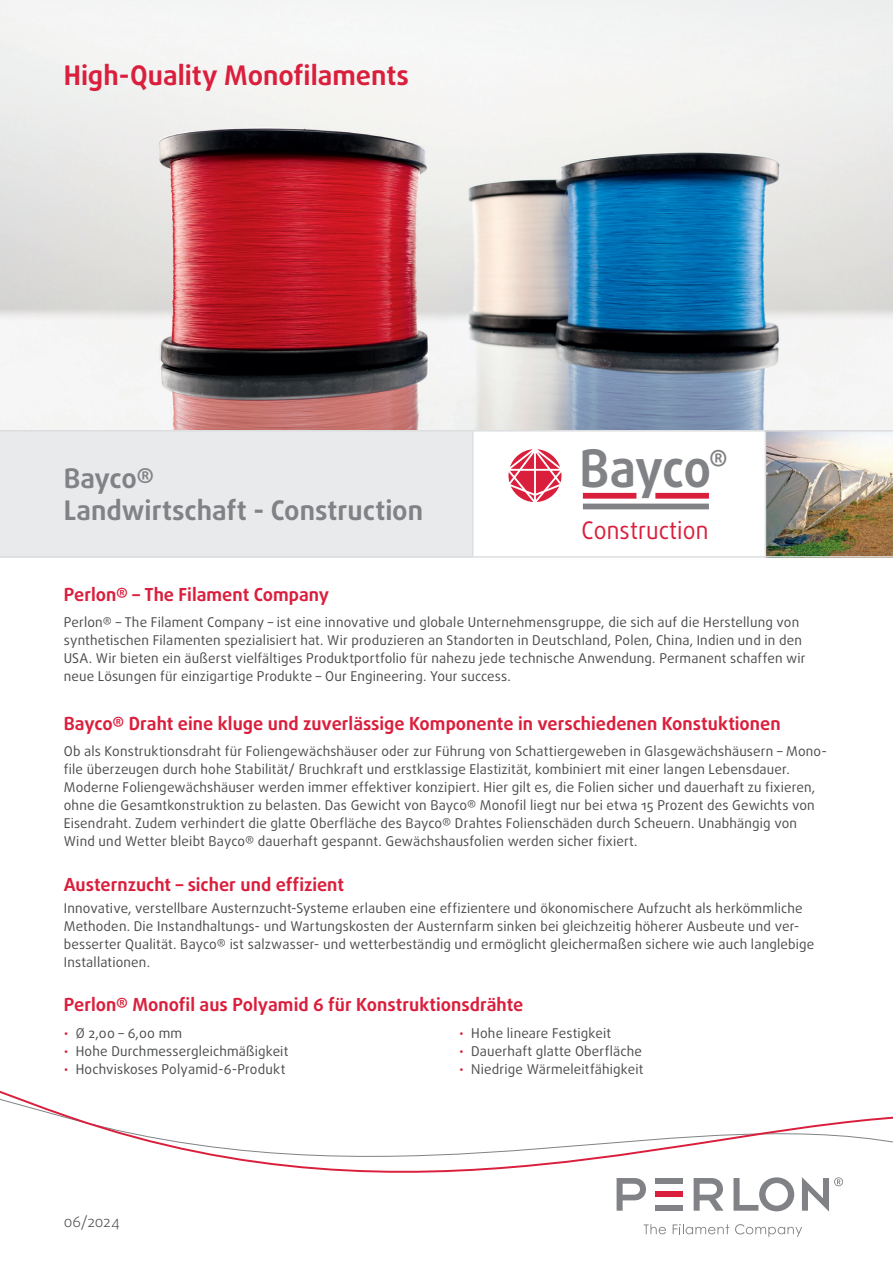
<style>
.page{position:relative;width:893px;height:1263px;background:#fff}
.page>*{position:absolute;margin:0;border:0;box-sizing:border-box;transform-origin:0 0}
.t1{font:700 51.75px "Daxline Pro";letter-spacing:-.02em;color:#808285;scale:.94 1}
.t2{font:700 27px/32.4px "Daxline Pro";color:#808285}
.t3{font:700 27px "Daxline Pro";color:#da1f3d}
.t4{font:24.3px "Daxline Pro";letter-spacing:.005em;color:#da1f3d;scale:.94 1}
.t5{font:700 18px "Daxline Pro";color:#da1f3d}
.t6{font:300 15px "Daxline Pro";letter-spacing:.005em;color:#4b4c4d}
.t7{font:13.5px/18px "Daxline Pro";letter-spacing:.01em;color:#4b4c4d}
.s1{color:#da1f3d}
</style>
<div class="page">
<svg style="left:0;top:1090px;width:893px;height:145px"></svg>
<svg style="left:644px;top:1224px;width:22px;height:10px"></svg>
<svg style="left:673px;top:1224px;width:56px;height:10px"></svg>
<svg style="left:735px;top:1224px;width:67px;height:13px"></svg>
<svg style="left:617px;top:1178px;width:29px;height:33px"></svg>
<svg style="left:694px;top:1178px;width:29px;height:33px"></svg>
<svg style="left:733px;top:1177px;width:61px;height:34px"></svg>
<svg style="left:802px;top:1177px;width:41px;height:34px"></svg>
<div style="left:655px;top:1178px;width:27px;height:6px;background:#808285"></div>
<div style="left:655px;top:1205px;width:27px;height:6px;background:#808285"></div>
<div style="left:655px;top:1191px;width:27px;height:6px;background:#da1f3d"></div>
<img style="left:0;top:0;width:893px;height:430px">
<div style="left:0;top:430px;width:472px;height:128px;background:#e9eaeb"></div>
<img style="left:766px;top:432px;width:127px;height:124px">
<hr style="left:472px;top:430px;width:1px;height:126px;background:#dddee0">
<hr style="left:0;top:556px;width:893px;height:2px;background:#dddee0">
<hr style="left:0;top:430px;width:893px;height:2px;background:#dddee0">
<svg style="left:508px;top:449px;width:53px;height:53px"></svg>
<div style="left:583px;top:493px;width:53px;height:6px;background:#da1f3d"></div>
<div style="left:655px;top:493px;width:54px;height:6px;background:#da1f3d"></div>
<div style="left:583px;top:504px;width:126px;height:5px;background:#808285"></div>
<hr style="left:765px;top:432px;width:1px;height:126px;background:#dddee0">
<h2 class="t3" style="left:64px;top:59px;width:347px">High-Quality Monofilaments</h2>
<h2 class="t2" style="left:64px;top:462px;width:361px">Bayco®<br>Landwirtschaft - Construction</h2>
<h1 class="t1" style="left:580px;top:436px;width:159px">Bayco<sup>®</sup></h1>
<h3 class="t4" style="left:582px;top:515px;width:136px">Construction</h3>
<h3 class="t5" style="left:64px;top:583px;width:267px">Perlon® – The Filament Company</h3>
<p class="t7" style="left:64px;top:613px;width:743px">Perlon® – The Filament Company – ist eine innovative und globale Unternehmensgruppe, die sich auf die Herstellung von synthetischen Filamenten spezialisiert hat. Wir produzieren an Standorten in Deutschland, Polen, China, Indien und in den USA. Wir bieten ein äußerst vielfältiges Produktportfolio für nahezu jede technische Anwendung. Permanent schaffen wir neue Lösungen für einzigartige Produkte – Our Engineering. Your success.</p>
<h3 class="t5" style="left:64px;top:712px;width:718px">Bayco® Draht eine kluge und zuverlässige Komponente in verschiedenen Konstuktionen</h3>
<p class="t7" style="left:64px;top:742px;width:765px">Ob als Konstruktionsdraht für Foliengewächshäuser oder zur Führung von Schattiergeweben in Glasgewächshäusern – Mono&shy;file überzeugen durch hohe Stabilität/ Bruchkraft und erstklassige Elastizität, kombiniert mit einer langen Lebensdauer.<br>Moderne Foliengewächshäuser werden immer effektiver konzipiert. Hier gilt es, die Folien sicher und dauerhaft zu fixieren, ohne die Gesamtkonstruktion zu belasten. Das Gewicht von Bayco® Monofil liegt nur bei etwa 15 Prozent des Gewichts von Eisendraht. Zudem verhindert die glatte Oberfläche des Bayco® Drahtes Folienschäden durch Scheuern. Unabhängig von Wind und Wetter bleibt Bayco® dauerhaft gespannt. Gewächshausfolien werden sicher fixiert.</p>
<h3 class="t5" style="left:64px;top:873px;width:282px">Austernzucht – sicher und effizient</h3>
<p class="t7" style="left:64px;top:899px;width:752px">Innovative, verstellbare Austernzucht-Systeme erlauben eine effizientere und ökonomischere Aufzucht als herkömmliche Methoden. Die Instandhaltungs- und Wartungskosten der Austernfarm sinken bei gleichzeitig höherer Ausbeute und ver&shy;besserter Qualität. Bayco® ist salzwasser- und wetterbeständig und ermöglicht gleichermaßen sichere wie auch langlebige Installationen.</p>
<h3 class="t5" style="left:64px;top:994px;width:461px">Perlon® Monofil aus Polyamid 6 für Konstruktionsdrähte</h3>
<p class="t7" style="left:64px;top:1024px;width:120px"><span class="s1">•</span> Ø 2,00 – 6,00 mm</p>
<p class="t7" style="left:64px;top:1042px;width:226px"><span class="s1">•</span> Hohe Durchmessergleichmäßigkeit</p>
<p class="t7" style="left:64px;top:1060px;width:223px"><span class="s1">•</span> Hochviskoses Polyamid-6-Produkt</p>
<p class="t7" style="left:459px;top:1024px;width:153px"><span class="s1">•</span> Hohe lineare Festigkeit</p>
<p class="t7" style="left:459px;top:1042px;width:184px"><span class="s1">•</span> Dauerhaft glatte Oberfläche</p>
<p class="t7" style="left:459px;top:1060px;width:186px"><span class="s1">•</span> Niedrige Wärmeleitfähigkeit</p>
<p class="t6" style="left:64px;top:1213px;width:57px">06/2024</p>
</div>
